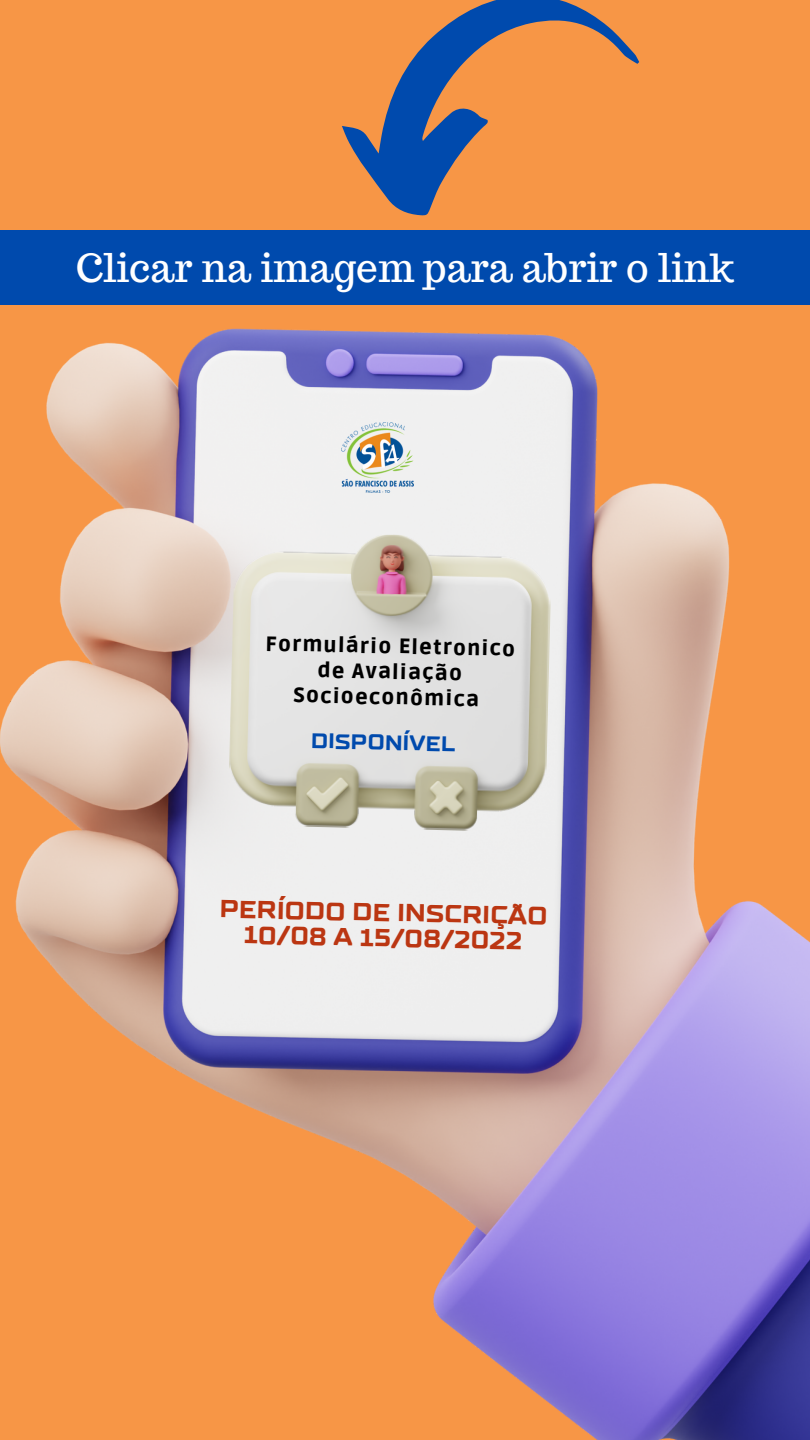
<style>
.page{position:relative;width:810px;height:1440px;background:#f79646}
.page>*{position:absolute;margin:0;border:0;box-sizing:border-box;transform-origin:0 0}
.t1{font:38.8px "Trocchi";color:#fff}
.t2{font:700 24.5px/25.5px "TT Supermolot Neue Exp";color:#bb3612;text-align:center}
.t3{font:700 20.9px "TT Supermolot Neue Exp";color:#004aad}
.t4{font:900 20.8px/25.5px "Ruda";color:#000;text-align:center}
</style>
<div class="page">
<img style="left:0;top:329px;width:810px;height:1111px">
<img style="left:228px;top:531px;width:324px;height:302px">
<img style="left:341px;top:422px;width:73px;height:70px">
<svg style="left:342px;top:0;width:297px;height:216px"></svg>
<div style="left:0;top:230px;width:810px;height:74px;background:#004aad"></div>
<h1 class="t1" style="left:76px;top:242px;width:660px">Clicar na imagem para abrir o link</h1>
<p class="t4" style="left:266px;top:632px;width:251px;rotate:1deg">Formulário Eletronico de Avaliação<br>Socioeconômica</p>
<p class="t3" style="left:311px;top:730px;width:146px;rotate:1deg">DISPONÍVEL</p>
<p class="t2" style="left:220px;top:897px;width:330px;rotate:1deg">PERÍODO DE INSCRIÇÃO<br>10/08 A 15/08/2022</p>
</div>
